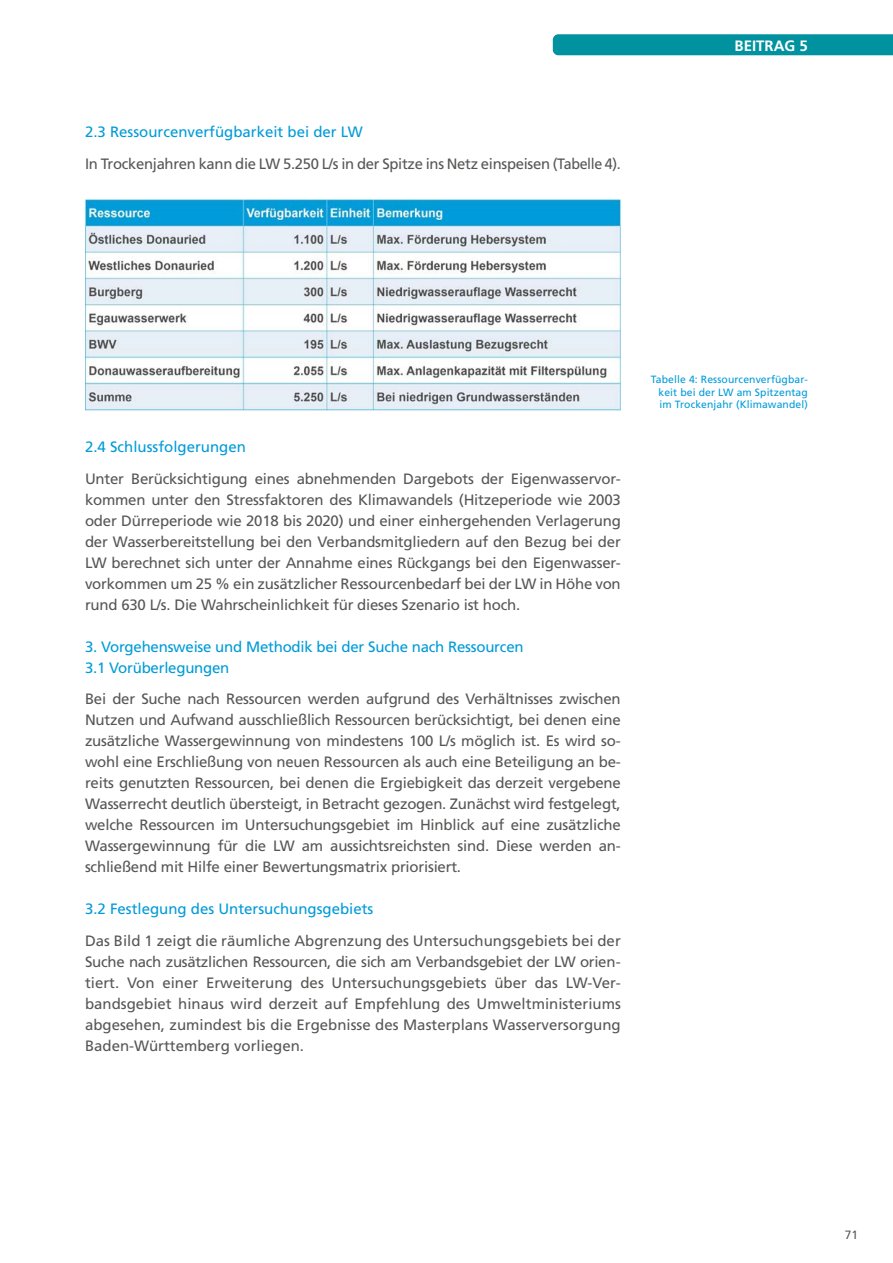
<style>
.page{position:relative;width:893px;height:1263px;background:#fff}
.page>*{position:absolute;margin:0;border:0;box-sizing:border-box;transform-origin:0 0}
.Ueberschrift_Blau{font:15px/21px "Frutiger LT Std";letter-spacing:-.015em;color:#575756;text-align:justify}
.Fliesstext_dunkelgra{font:15px "Frutiger LT Std";color:#009bd9}
.Ueberschrift_Blau-2{font:15px "Frutiger LT Std";letter-spacing:-.015em;color:#009bd9}
.t1{font:700 15px "Frutiger LT Std";color:#fff}
.t2{font:12px "Frutiger LT Std";color:#575756}
.Bildunterschrift_Bla{font:10.5px/12.6px "Frutiger LT Std";letter-spacing:.01em;color:#009bd9;text-align:justify}
</style>
<div class="page">
<div style="left:553px;top:34px;width:340px;height:21px;background:#00929f"></div>
<img style="left:85px;top:200px;width:536px;height:210px">
<p class="Fliesstext_dunkelgra" style="left:85px;top:123px;width:279px">2.3 Ressourcenverfügbarkeit bei der LW</p>
<p class="Ueberschrift_Blau" style="left:85px;top:153px;width:537px">In Trockenjahren kann die LW 5.250 L/s in der Spitze ins Netz einspeisen (Tabelle 4).</p>
<p class="t1" style="left:735px;top:37px;width:75px">BEITRAG 5</p>
<p class="Fliesstext_dunkelgra" style="left:85px;top:438px;width:162px">2.4 Schlussfolgerungen</p>
<p class="Ueberschrift_Blau" style="left:85px;top:468px;width:537px">Unter Berücksichtigung eines abnehmenden Dargebots der Eigenwasservor&shy;kommen unter den Stressfaktoren des Klimawandels (Hitzeperiode wie 2003 oder Dürreperiode wie 2018 bis 2020) und einer einhergehenden Verlagerung der Wasserbereitstellung bei den Verbandsmitgliedern auf den Bezug bei der LW berechnet sich unter der Annahme eines Rückgangs bei den Eigenwasser&shy;vorkommen um 25 % ein zusätzlicher Ressourcenbedarf bei der LW in Höhe von rund 630 L/s. Die Wahrscheinlichkeit für dieses Szenario ist hoch.</p>
<p class="Ueberschrift_Blau-2" style="left:85px;top:638px;width:440px">3. Vorgehensweise und Methodik bei der Suche nach Ressourcen</p>
<p class="Ueberschrift_Blau-2" style="left:85px;top:659px;width:146px">3.1 Vorüberlegungen</p>
<p class="Ueberschrift_Blau" style="left:85px;top:689px;width:537px">Bei der Suche nach Ressourcen werden aufgrund des Verhältnisses zwischen Nutzen und Aufwand ausschließlich Ressourcen berücksichtigt, bei denen eine zusätzliche Wassergewinnung von mindestens 100 L/s möglich ist. Es wird so&shy;wohl eine Erschließung von neuen Ressourcen als auch eine Beteiligung an be&shy;reits genutzten Ressourcen, bei denen die Ergiebigkeit das derzeit vergebene Wasserrecht deutlich übersteigt, in Betracht gezogen. Zunächst wird festgelegt, welche Ressourcen im Untersuchungsgebiet im Hinblick auf eine zusätzliche Wassergewinnung für die LW am aussichtsreichsten sind. Diese werden an&shy;schließend mit Hilfe einer Bewertungsmatrix priorisiert.</p>
<p class="Fliesstext_dunkelgra" style="left:85px;top:900px;width:290px">3.2 Festlegung des Untersuchungsgebiets</p>
<p class="Ueberschrift_Blau" style="left:85px;top:930px;width:537px">Das Bild 1 zeigt die räumliche Abgrenzung des Untersuchungsgebiets bei der Suche nach zusätzlichen Ressourcen, die sich am Verbandsgebiet der LW orien&shy;tiert. Von einer Erweiterung des Untersuchungsgebiets über das LW-Ver&shy;bandsgebiet hinaus wird derzeit auf Empfehlung des Umweltministeriums abgesehen, zumindest bis die Ergebnisse des Masterplans Wasserversorgung Baden-Württemberg vorliegen.</p>
<p class="Bildunterschrift_Bla" style="left:659px;top:373px;width:151px;text-indent:-8px">Tabelle 4: Ressourcenverfügbar&shy;keit bei der LW am Spitzentag im Trockenjahr (Klimawandel)</p>
<p class="t2" style="left:845px;top:1227px;width:15px">71</p>
</div>
